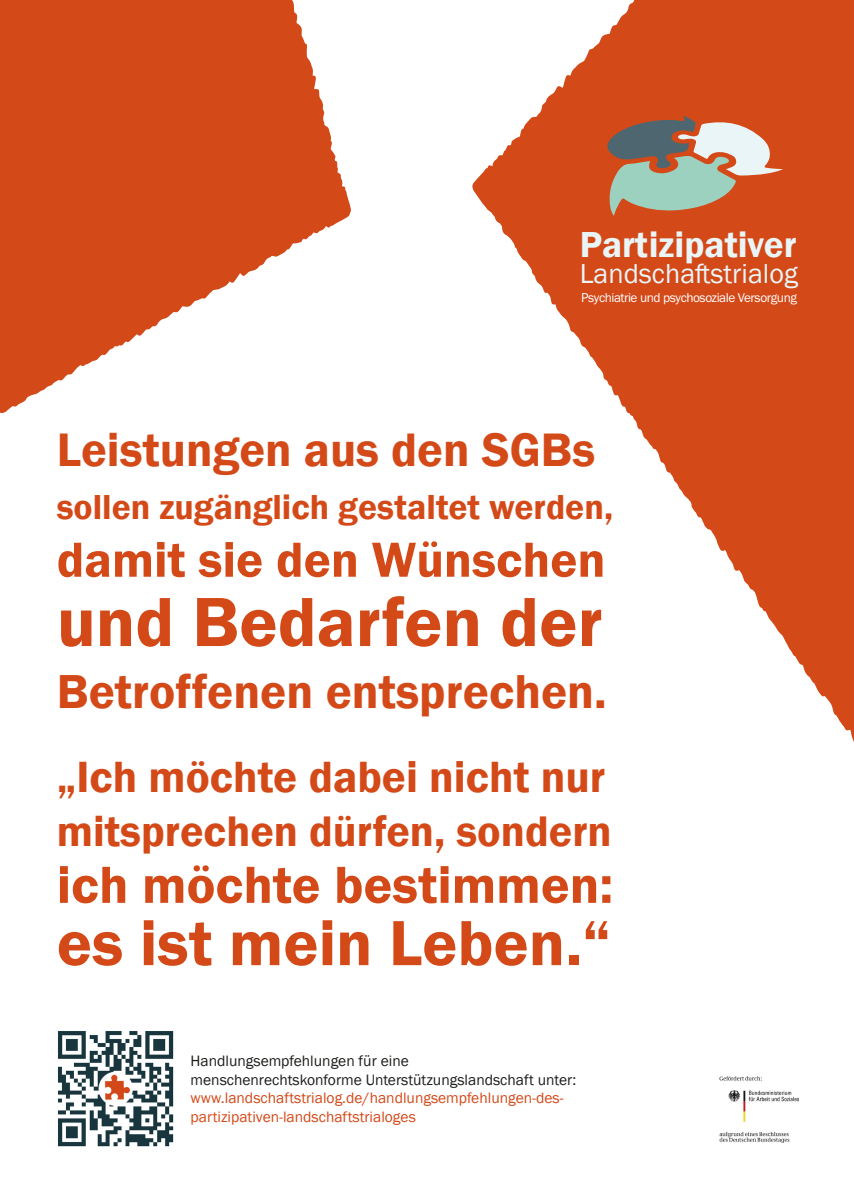
<style>
.page{position:relative;width:854px;height:1202px;background:#fff}
.page>*{position:absolute;margin:0;border:0;box-sizing:border-box;transform-origin:0 0}
.t1{font:600 72px "Franklin Gothic";color:#d44918}
.t2{font:600 66px "Franklin Gothic";color:#d44918}
.t3{font:600 54px "Franklin Gothic";color:#d44918}
.t4{font:600 51px "Franklin Gothic";color:#d44918}
.t5{font:600 49px "Franklin Gothic";color:#d44918}
.t6{font:600 48.3px "Franklin Gothic";color:#d44918}
.t7{font:600 45px "Franklin Gothic";color:#d44918}
.t8{font:600 44px "Franklin Gothic";color:#d44918}
.t9{font:600 37.2px "Franklin Gothic";color:#e9f5f6}
.t10{font:600 35.7px "Franklin Gothic";color:#d44918}
.t11{font:28.2px "Franklin Gothic";color:#e9f5f6}
.t12{font:15.5px/18.6px "Franklin Gothic";color:#d44918}
.t13{font:15.5px/18.6px "Franklin Gothic";color:#1d1d1b}
.t14{font:13.3px "Franklin Gothic FS";letter-spacing:-.035em;color:#fff}
</style>
<div class="page">
<svg style="left:473px;top:0;width:380px;height:740px;fill:#d44918"></svg>
<svg style="left:606px;top:116px;width:176px;height:100px"></svg>
<img style="left:58px;top:1031px;width:116px;height:116px">
<img style="left:719px;top:1076px;width:80px;height:67px">
<svg style="left:0;top:0;width:351px;height:414px;fill:#d44918"></svg>
<h3 class="t9" style="left:579px;top:222px;width:218px">Partizipativer</h3>
<h3 class="t11" style="left:579px;top:256px;width:220px">Landschaftstrialog</h3>
<p class="t14" style="left:581px;top:291px;width:217px">Psychiatrie und psychosoziale Versorgung</p>
<h3 class="t6" style="left:57px;top:420px;width:540px">Leistungen aus den SGBs</h3>
<h3 class="t10" style="left:57px;top:485px;width:557px">sollen zugänglich gestaltet werden,</h3>
<h3 class="t4" style="left:57px;top:528px;width:550px">damit sie den Wünschen</h3>
<h1 class="t1" style="left:57px;top:578px;width:547px">und Bedarfen der</h1>
<h3 class="t5" style="left:57px;top:662px;width:551px">Betroffenen entsprechen.</h3>
<h3 class="t7" style="left:57px;top:749px;width:550px">„Ich möchte dabei nicht nur</h3>
<h3 class="t8" style="left:57px;top:804px;width:556px">mitsprechen dürfen, sondern</h3>
<h3 class="t3" style="left:57px;top:851px;width:558px">ich möchte bestimmen:</h3>
<h2 class="t2" style="left:57px;top:902px;width:555px">es ist mein Leben.“</h2>
<p class="t13" style="left:190px;top:1052px;width:387px">Handlungsempfehlungen für eine menschenrechtskonforme Unterstützungslandschaft unter:</p>
<p class="t12" style="left:190px;top:1089px;width:374px">www.landschaftstrialog.de/handlungsempfehlungen-des&shy;partizipativen-landschaftstrialoges</p>
</div>
